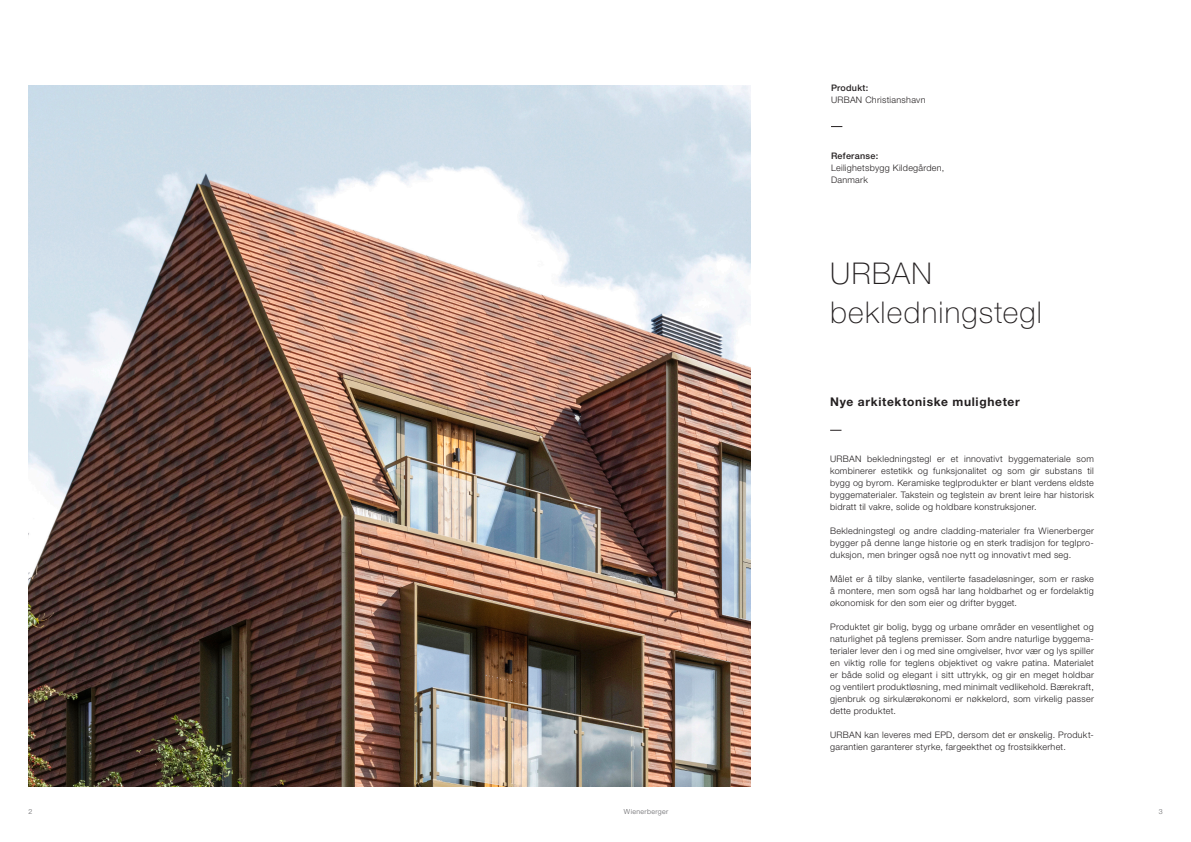
<style>
.page{position:relative;width:1191px;height:842px;background:#fff}
.page>*{position:absolute;margin:0;border:0;box-sizing:border-box;transform-origin:0 0}
.Infokasten_Head{font:100 30px "Helvetica Neue LT Std";letter-spacing:.04em;color:#231f20}
.Infokasten_Head-2{font:700 12px "Helvetica Neue LT Std";letter-spacing:.055em;color:#231f20}
.Infokasten_Head-3{font:300 9px/12px "Helvetica Neue LT Std";letter-spacing:.03em;color:#231f20;text-align:justify}
.Kapitel_Head_E{font:300 9px "Helvetica Neue LT Std";letter-spacing:.03em;color:#231f20}
.Kapitel_Head_E-2{font:500 9px "Helvetica Neue LT Std";letter-spacing:.03em;color:#231f20}
.t1{font:300 7px "Helvetica Neue LT Std";letter-spacing:.05em;color:#636366}
</style>
<div class="page">
<img style="left:28px;top:85px;width:722px;height:702px">
<p class="Kapitel_Head_E-2" style="left:831px;top:83px;width:39px">Produkt:</p>
<p class="Kapitel_Head_E" style="left:831px;top:95px;width:96px">URBAN Christianshavn</p>
<p class="Kapitel_Head_E-2" style="left:831px;top:150px;width:49px">Referanse:</p>
<p class="Kapitel_Head_E" style="left:831px;top:162px;width:115px">Leilighetsbygg Kildegården,</p>
<p class="Kapitel_Head_E" style="left:831px;top:174px;width:38px">Danmark</p>
<p class="Infokasten_Head" style="left:830px;top:257px;width:103px">URBAN</p>
<p class="Infokasten_Head" style="left:830px;top:296px;width:213px">bekledningstegl</p>
<p class="Infokasten_Head-2" style="left:830px;top:394px;width:191px">Nye arkitektoniske muligheter</p>
<p class="Infokasten_Head-3" style="left:830px;top:453px;width:265px">URBAN bekledningstegl er et innovativt byggemateriale som kombinerer estetikk og funksjonalitet og som gir substans til bygg og byrom. Keramiske teglprodukter er blant verdens eldste byggematerialer. Takstein og teglstein av brent leire har historisk bidratt til vakre, solide og holdbare konstruksjoner.</p>
<p class="Infokasten_Head-3" style="left:830px;top:525px;width:265px">Bekledningstegl og andre cladding-materialer fra Wienerberger bygger på denne lange historie og en sterk tradisjon for teglpro&shy;duksjon, men bringer også noe nytt og innovativt med seg.</p>
<p class="Infokasten_Head-3" style="left:830px;top:573px;width:265px">Målet er å tilby slanke, ventilerte fasadeløsninger, som er raske å montere, men som også har lang holdbarhet og er fordelaktig økonomisk for den som eier og drifter bygget.</p>
<p class="Infokasten_Head-3" style="left:830px;top:621px;width:265px">Produktet gir bolig, bygg og urbane områder en vesentlighet og naturlighet på teglens premisser. Som andre naturlige byggema&shy;terialer lever den i og med sine omgivelser, hvor vær og lys spiller en viktig rolle for teglens objektivet og vakre patina. Materialet er både solid og elegant i sitt uttrykk, og gir en meget holdbar og ventilert produktløsning, med minimalt vedlikehold. Bærekraft, gjenbruk og sirkulærøkonomi er nøkkelord, som virkelig passer dette produktet.</p>
<p class="Infokasten_Head-3" style="left:830px;top:729px;width:265px">URBAN kan leveres med EPD, dersom det er ønskelig. Produkt&shy;garantien garanterer styrke, fargeekthet og frostsikkerhet.</p>
<p class="t1" style="left:28px;top:807px;width:5px">2</p>
<p class="t1" style="left:624px;top:807px;width:46px">Wienerberger</p>
<p class="t1" style="left:1158px;top:807px;width:5px">3</p>
</div>
